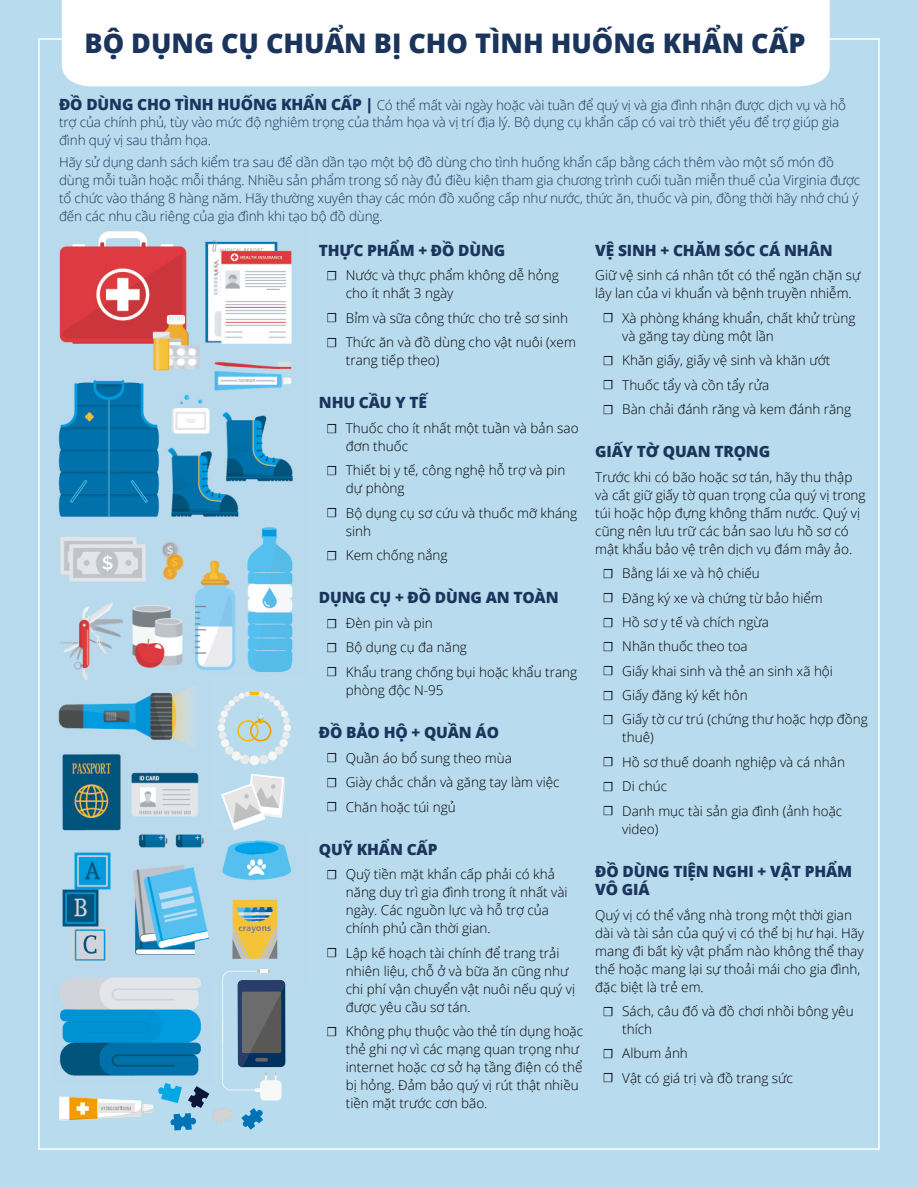
<style>
.page{position:relative;width:918px;height:1188px;background:#b9dbee}
.page>*{position:absolute;margin:0;border:0;box-sizing:border-box;transform-origin:0 0}
.t1{font:800 27px "Open Sans";color:#1a345c}
.t2{font:800 15.45px/18px "Open Sans";letter-spacing:-.01em;color:#1a345c}
.Bullet1{font:300 13.5px/18px "Open Sans";color:#000}
.t3{font:300 13.5px/18px "Open Sans";letter-spacing:-.01em;color:#1a345c}
.s1{font-weight:800;font-size:15.45px}
.s2{font-family:"Source Sans Pro"}
</style>
<div class="page">
<div style="left:62px;top:0;width:768px;height:86px;background:#fff"></div>
<img style="left:58px;top:231px;width:235px;height:286px">
<img style="left:58px;top:537px;width:197px;height:425px">
<img style="left:255px;top:527px;width:38px;height:145px">
<img style="left:255px;top:840px;width:36px;height:119px">
<img style="left:137px;top:830px;width:32px;height:18px">
<img style="left:173px;top:830px;width:32px;height:18px">
<div style="left:217px;top:724px;width:8px;height:8px;background:#c6e0ef;border-radius:50%"></div>
<svg style="left:218px;top:691px;width:73px;height:74px"></svg>
<img style="left:284px;top:777px;width:2px;height:18px">
<svg style="left:221px;top:774px;width:63px;height:56px"></svg>
<svg style="left:59px;top:969px;width:226px;height:161px"></svg>
<p class="t1" style="left:85px;top:22px;width:722px">BỘ DỤNG CỤ CHUẨN BỊ CHO TÌNH HUỐNG KHẨN CẤP</p>
<p class="t3" style="left:59px;top:95px;width:788px;line-height:17.5px"><span class="s1">ĐỒ DÙNG CHO TÌNH HUỐNG KHẨN CẤP |</span> Có thể mất vài ngày hoặc vài tuần để quý vị và gia đình nhận được dịch vụ và hỗ trợ của chính phủ, tùy vào mức độ nghiêm trọng của thảm họa và vị trí địa lý. Bộ dụng cụ khẩn cấp có vai trò thiết yếu để trợ giúp gia đình quý vị sau thảm họa.</p>
<p class="t3" style="left:59px;top:153px;width:803px">Hãy sử dụng danh sách kiểm tra sau để dần dần tạo một bộ đồ dùng cho tình huống khẩn cấp bằng cách thêm vào một số món đồ dùng mỗi tuần hoặc mỗi tháng. Nhiều sản phẩm trong số này đủ điều kiện tham gia chương trình cuối tuần miễn thuế của Virginia được tổ chức vào tháng 8 hàng năm. Hãy thường xuyên thay các món đồ xuống cấp như nước, thức ăn, thuốc và pin, đồng thời hãy nhớ chú ý đến các nhu cầu riêng của gia đình khi tạo bộ đồ dùng.</p>
<p class="t2" style="left:319px;top:240px;width:188px">THỰC PHẨM + ĐỒ DÙNG</p>
<p class="Bullet1" style="left:346px;top:266px;width:214px;text-indent:-20px"><span class="s2">☐</span> Nước và thực phẩm không dễ hỏng cho ít nhất 3 ngày</p>
<p class="Bullet1" style="left:326px;top:309px;width:243px"><span class="s2">☐</span> Bỉm và sữa công thức cho trẻ sơ sinh</p>
<p class="Bullet1" style="left:346px;top:333px;width:232px;text-indent:-20px"><span class="s2">☐</span> Thức ăn và đồ dùng cho vật nuôi (xem trang tiếp theo)</p>
<p class="t2" style="left:319px;top:393px;width:109px">NHU CẦU Y TẾ</p>
<p class="Bullet1" style="left:346px;top:419px;width:234px;text-indent:-20px"><span class="s2">☐</span> Thuốc cho ít nhất một tuần và bản sao đơn thuốc</p>
<p class="Bullet1" style="left:346px;top:461px;width:221px;text-indent:-20px"><span class="s2">☐</span> Thiết bị y tế, công nghệ hỗ trợ và pin dự phòng</p>
<p class="Bullet1" style="left:346px;top:504px;width:233px;text-indent:-20px"><span class="s2">☐</span> Bộ dụng cụ sơ cứu và thuốc mỡ kháng sinh</p>
<p class="Bullet1" style="left:326px;top:546px;width:123px"><span class="s2">☐</span> Kem chống nắng</p>
<p class="t2" style="left:319px;top:588px;width:241px">DỤNG CỤ + ĐỒ DÙNG AN TOÀN</p>
<p class="Bullet1" style="left:326px;top:614px;width:108px"><span class="s2">☐</span> Đèn pin và pin</p>
<p class="Bullet1" style="left:326px;top:638px;width:142px"><span class="s2">☐</span> Bộ dụng cụ đa năng</p>
<p class="Bullet1" style="left:346px;top:663px;width:233px;text-indent:-20px"><span class="s2">☐</span> Khẩu trang chống bụi hoặc khẩu trang phòng độc N-95</p>
<p class="t2" style="left:319px;top:723px;width:182px">ĐỒ BẢO HỘ + QUẦN ÁO</p>
<p class="Bullet1" style="left:326px;top:748px;width:187px"><span class="s2">☐</span> Quần áo bổ sung theo mùa</p>
<p class="Bullet1" style="left:326px;top:773px;width:235px"><span class="s2">☐</span> Giày chắc chắn và găng tay làm việc</p>
<p class="Bullet1" style="left:326px;top:797px;width:131px"><span class="s2">☐</span> Chăn hoặc túi ngủ</p>
<p class="t2" style="left:319px;top:839px;width:120px">QUỸ KHẨN CẤP</p>
<p class="Bullet1" style="left:346px;top:865px;width:223px;text-indent:-20px"><span class="s2">☐</span> Quỹ tiền mặt khẩn cấp phải có khả năng duy trì gia đình trong ít nhất vài ngày. Các nguồn lực và hỗ trợ của chính phủ cần thời gian.</p>
<p class="Bullet1" style="left:346px;top:944px;width:231px;text-indent:-20px"><span class="s2">☐</span> Lập kế hoạch tài chính để trang trải nhiên liệu, chỗ ở và bữa ăn cũng như chi phí vận chuyển vật nuôi nếu quý vị được yêu cầu sơ tán.</p>
<p class="Bullet1" style="left:346px;top:1022px;width:239px;text-indent:-20px"><span class="s2">☐</span> Không phụ thuộc vào thẻ tín dụng hoặc thẻ ghi nợ vì các mạng quan trọng như internet hoặc cơ sở hạ tầng điện có thể bị hỏng. Đảm bảo quý vị rút thật nhiều tiền mặt trước cơn bão.</p>
<p class="t2" style="left:595px;top:240px;width:239px">VỆ SINH + CHĂM SÓC CÁ NHÂN</p>
<p class="Bullet1" style="left:595px;top:266px;width:267px">Giữ vệ sinh cá nhân tốt có thể ngăn chặn sự lây lan của vi khuẩn và bệnh truyền nhiễm.</p>
<p class="Bullet1" style="left:622px;top:309px;width:235px;text-indent:-20px"><span class="s2">☐</span> Xà phòng kháng khuẩn, chất khử trùng và găng tay dùng một lần</p>
<p class="Bullet1" style="left:603px;top:351px;width:229px"><span class="s2">☐</span> Khăn giấy, giấy vệ sinh và khăn ướt</p>
<p class="Bullet1" style="left:603px;top:375px;width:168px"><span class="s2">☐</span> Thuốc tẩy và cồn tẩy rửa</p>
<p class="Bullet1" style="left:603px;top:400px;width:250px"><span class="s2">☐</span> Bàn chải đánh răng và kem đánh răng</p>
<p class="t2" style="left:595px;top:442px;width:176px">GIẤY TỜ QUAN TRỌNG</p>
<p class="Bullet1" style="left:595px;top:468px;width:272px">Trước khi có bão hoặc sơ tán, hãy thu thập và cất giữ giấy tờ quan trọng của quý vị trong túi hoặc hộp đựng không thấm nước. Quý vị cũng nên lưu trữ các bản sao lưu hồ sơ có mật khẩu bảo vệ trên dịch vụ đám mây ảo.</p>
<p class="Bullet1" style="left:603px;top:564px;width:159px"><span class="s2">☐</span> Bằng lái xe và hộ chiếu</p>
<p class="Bullet1" style="left:603px;top:588px;width:222px"><span class="s2">☐</span> Đăng ký xe và chứng từ bảo hiểm</p>
<p class="Bullet1" style="left:603px;top:613px;width:168px"><span class="s2">☐</span> Hồ sơ y tế và chích ngừa</p>
<p class="Bullet1" style="left:603px;top:637px;width:147px"><span class="s2">☐</span> Nhãn thuốc theo toa</p>
<p class="Bullet1" style="left:603px;top:661px;width:232px"><span class="s2">☐</span> Giấy khai sinh và thẻ an sinh xã hội</p>
<p class="Bullet1" style="left:603px;top:686px;width:146px"><span class="s2">☐</span> Giấy đăng ký kết hôn</p>
<p class="Bullet1" style="left:622px;top:710px;width:247px;text-indent:-20px"><span class="s2">☐</span> Giấy tờ cư trú (chứng thư hoặc hợp đồng thuê)</p>
<p class="Bullet1" style="left:603px;top:753px;width:244px"><span class="s2">☐</span> Hồ sơ thuế doanh nghiệp và cá nhân</p>
<p class="Bullet1" style="left:603px;top:777px;width:66px"><span class="s2">☐</span> Di chúc</p>
<p class="Bullet1" style="left:622px;top:801px;width:222px;text-indent:-20px"><span class="s2">☐</span> Danh mục tài sản gia đình (ảnh hoặc video)</p>
<p class="t2" style="left:595px;top:861px;width:258px">ĐỒ DÙNG TIỆN NGHI + VẬT PHẨM<br>VÔ GIÁ</p>
<p class="Bullet1" style="left:595px;top:905px;width:270px">Quý vị có thể vắng nhà trong một thời gian dài và tài sản của quý vị có thể bị hư hại. Hãy mang đi bất kỳ vật phẩm nào không thể thay thế hoặc mang lại sự thoải mái cho gia đình, đặc biệt là trẻ em.</p>
<p class="Bullet1" style="left:622px;top:1002px;width:233px;text-indent:-20px"><span class="s2">☐</span> Sách, câu đố và đồ chơi nhồi bông yêu thích</p>
<p class="Bullet1" style="left:603px;top:1044px;width:87px"><span class="s2">☐</span> Album ảnh</p>
<p class="Bullet1" style="left:603px;top:1068px;width:192px"><span class="s2">☐</span> Vật có giá trị và đồ trang sức</p>
</div>
